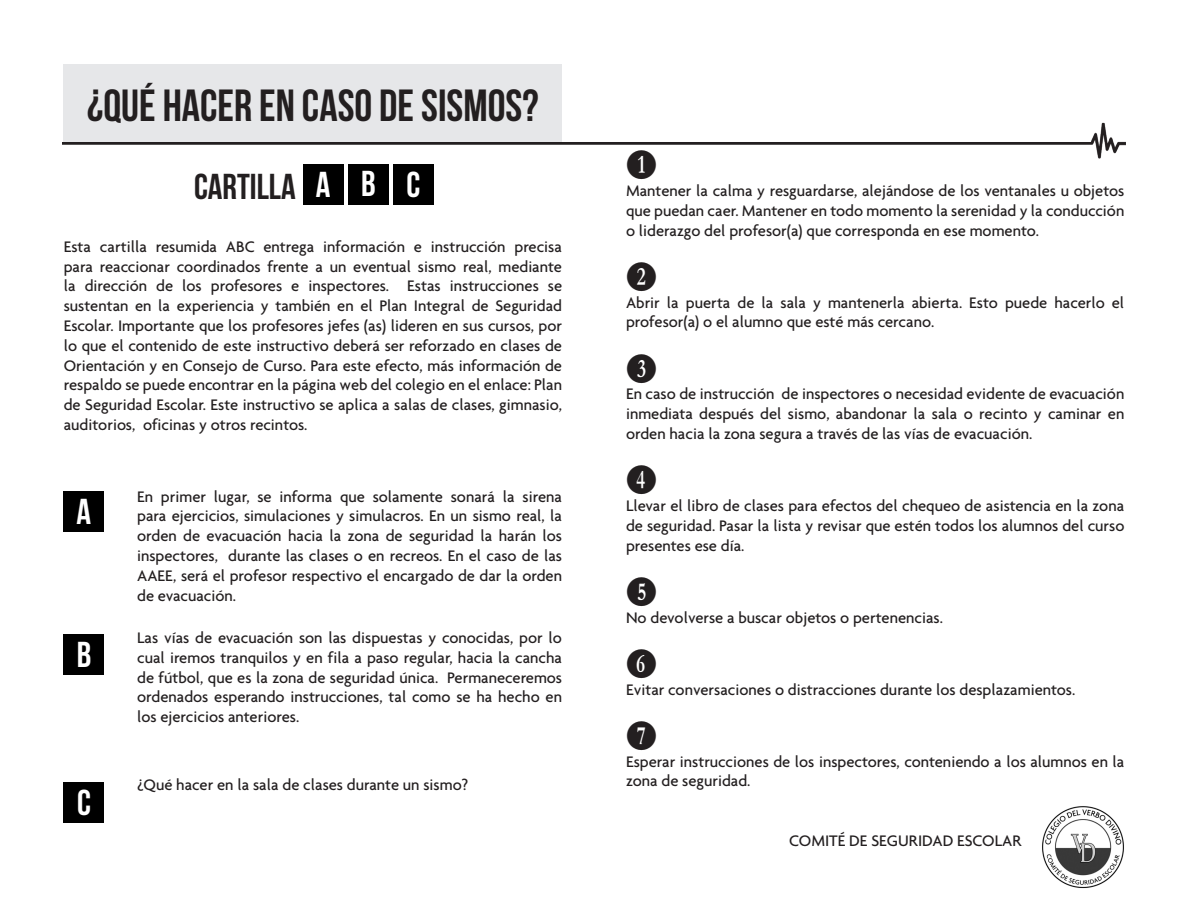
<style>
.page{position:relative;width:1188px;height:918px;background:#fff}
.page>*{position:absolute;margin:0;border:0;box-sizing:border-box;transform-origin:0 0}
.t1{font:45px "Bebas Neue";color:#231f20}
.t2{font:36px "Bebas Neue";color:#231f20}
.t3{font:36px "Bebas Neue";color:#fff}
.t4{font:27px "Numberpile";color:#231f20}
.t5{font:500 16.5px/19.8px "Agenda";color:#231f20;text-align:justify}
</style>
<div class="page">
<div style="left:64px;top:64px;width:498px;height:79px;background:#e6e7e9"></div>
<div style="left:303px;top:164px;width:40px;height:41px;background:#000"></div>
<div style="left:348px;top:164px;width:41px;height:41px;background:#000"></div>
<div style="left:393px;top:164px;width:41px;height:41px;background:#000"></div>
<div style="left:64px;top:491px;width:40px;height:40px;background:#000"></div>
<div style="left:64px;top:635px;width:40px;height:40px;background:#000"></div>
<div style="left:64px;top:782px;width:40px;height:41px;background:#000"></div>
<img style="left:63px;top:107px;width:1062px;height:66px">
<img style="left:1042px;top:806px;width:82px;height:83px">
<p class="t1" style="left:87px;top:81px;width:453px">¿QUÉ HACER EN CASO DE SISMOS?</p>
<p class="t2" style="left:194px;top:167px;width:103px">CARTILLA</p>
<p class="t3" style="left:316px;top:165px;width:16px">A</p>
<p class="t3" style="left:361px;top:164px;width:16px">B</p>
<p class="t3" style="left:407px;top:164px;width:15px">C</p>
<p class="t5" style="left:64px;top:236px;width:500px">Esta cartilla resumida ABC entrega información e instrucción precisa para reaccionar coordinados frente a un eventual sismo real, mediante la dirección de los profesores e inspectores. Estas instrucciones se sustentan en la experiencia y también en el Plan Integral de Seguridad Escolar. Importante que los profesores jefes (as) lideren en sus cursos, por lo que el contenido de este instructivo deberá ser reforzado en clases de Orientación y en Consejo de Curso. Para este efecto, más información de respaldo se puede encontrar en la página web del colegio en el enlace: Plan de Seguridad Escolar. Este instructivo se aplica a salas de clases, gimnasio, auditorios, oficinas y otros recintos.</p>
<p class="t3" style="left:77px;top:492px;width:16px">A</p>
<p class="t3" style="left:77px;top:634px;width:16px">B</p>
<p class="t3" style="left:77px;top:783px;width:15px">C</p>
<p class="t5" style="left:137px;top:486px;width:427px">En primer lugar, se informa que solamente sonará la sirena para ejercicios, simulaciones y simulacros. En un sismo real, la orden de evacuación hacia la zona de seguridad la harán los inspectores, durante las clases o en recreos. En el caso de las AAEE, será el profesor respectivo el encargado de dar la orden de evacuación.</p>
<p class="t5" style="left:137px;top:627px;width:427px">Las vías de evacuación son las dispuestas y conocidas, por lo cual iremos tranquilos y en fila a paso regular, hacia la cancha de fútbol, que es la zona de seguridad única. Permaneceremos ordenados esperando instrucciones, tal como se ha hecho en los ejercicios anteriores.</p>
<p class="t5" style="left:137px;top:774px;width:333px">¿Qué hacer en la sala de clases durante un sismo?</p>
<p class="t4" style="left:626px;top:150px;width:33px">B</p>
<p class="t5" style="left:626px;top:180px;width:500px">Mantener la calma y resguardarse, alejándose de los ventanales u objetos que puedan caer. Mantener en todo momento la serenidad y la conducción o liderazgo del profesor(a) que corresponda en ese momento.</p>
<p class="t4" style="left:626px;top:262px;width:33px">C</p>
<p class="t5" style="left:626px;top:292px;width:500px">Abrir la puerta de la sala y mantenerla abierta. Esto puede hacerlo el profesor(a) o el alumno que esté más cercano.</p>
<p class="t4" style="left:626px;top:354px;width:33px">D</p>
<p class="t5" style="left:626px;top:384px;width:500px">En caso de instrucción de inspectores o necesidad evidente de evacuación inmediata después del sismo, abandonar la sala o recinto y caminar en orden hacia la zona segura a través de las vías de evacuación.</p>
<p class="t4" style="left:626px;top:465px;width:33px">E</p>
<p class="t5" style="left:626px;top:495px;width:500px">Llevar el libro de clases para efectos del chequeo de asistencia en la zona de seguridad. Pasar la lista y revisar que estén todos los alumnos del curso presentes ese día.</p>
<p class="t4" style="left:626px;top:577px;width:33px">F</p>
<p class="t5" style="left:626px;top:607px;width:319px">No devolverse a buscar objetos o pertenencias.</p>
<p class="t4" style="left:626px;top:649px;width:33px">G</p>
<p class="t5" style="left:626px;top:679px;width:451px">Evitar conversaciones o distracciones durante los desplazamientos.</p>
<p class="t4" style="left:626px;top:721px;width:33px">H</p>
<p class="t5" style="left:626px;top:751px;width:500px">Esperar instrucciones de los inspectores, conteniendo a los alumnos en la zona de seguridad.</p>
<p class="t5" style="left:789px;top:830px;width:234px">COMITÉ DE SEGURIDAD ESCOLAR</p>
</div>
